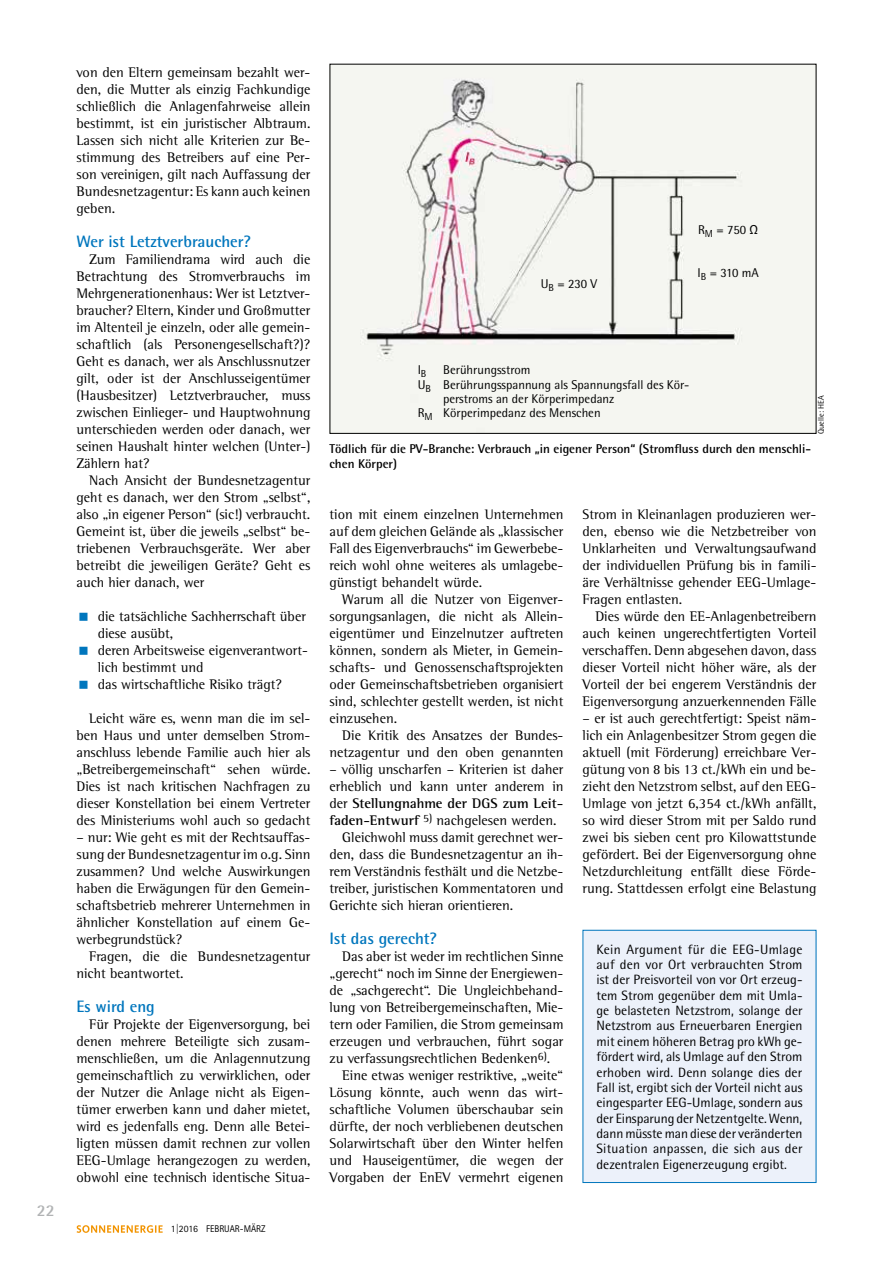
<style>
.page{position:relative;width:893px;height:1263px;background:#fff}
.page>*{position:absolute;margin:0;border:0;box-sizing:border-box;transform-origin:0 0}
.t1{font:700 16.5px "Rotis Semi Sans Std";color:#0076bd}
.t2{font:700 16.5px "Rotis Semi Sans Std";color:#b1b3b4}
.t3{font:14.25px/17px "Rotis Semi Serif Std";color:#000;text-align:justify}
.t4{font:700 14.25px "Rotis Semi Serif Std";color:#000}
.t5{font:13.5px/15.5px "Rotis Semi Sans Std";color:#000;text-align:justify}
.t6{font:12.75px "Rotis Semi Sans Std";color:#000}
.t7{font:700 12.75px/15px "Rotis Semi Sans Std";color:#000}
.t8{font:9.75px "Rotis Sans Serif Std";color:#000}
.t9{font:8.25px "Rotis Semi Sans Std";color:#000}
.s1{font-weight:400}
.s2{font-weight:700}
</style>
<div class="page">
<svg style="left:77px;top:1225px;width:86px;height:8px"></svg>
<div style="left:583px;top:930px;width:233px;height:252px;background:#ecf1fa"></div>
<div style="left:583px;top:930px;width:233px;height:253px;border:1px solid #0076bd"></div>
<img style="left:332px;top:66px;width:482px;height:366px">
<p class="t2" style="left:37px;top:1200px;width:19px">22</p>
<p class="t3" style="left:77px;top:63px;width:235px">von den Eltern gemeinsam bezahlt wer&shy;den, die Mutter als einzig Fachkundige schließlich die Anlagenfahrweise allein bestimmt, ist ein juristischer Albtraum.<br>Lassen sich nicht alle Kriterien zur Be&shy;stimmung des Betreibers auf eine Per&shy;son vereinigen, gilt nach Auffassung der Bundesnetzagentur: Es kann auch keinen geben.</p>
<p class="t1" style="left:77px;top:231px;width:176px">Wer ist Letztverbraucher?</p>
<p class="t3" style="left:77px;top:250px;width:235px;text-indent:13px">Zum Familiendrama wird auch die Betrachtung des Stromverbrauchs im Mehrgenerationenhaus: Wer ist Letztver&shy;braucher? Eltern, Kinder und Großmutter im Altenteil je einzeln, oder alle gemein&shy;schaftlich (als Personengesellschaft?)?<br>Geht es danach, wer als Anschlussnutzer gilt, oder ist der Anschlusseigentümer (Hausbesitzer) Letztverbraucher, muss zwischen Einlieger- und Hauptwohnung unterschieden werden oder danach, wer seinen Haushalt hinter welchen (Unter-)<br>Zählern hat?</p>
<p class="t3" style="left:77px;top:472px;width:235px;text-indent:13px">Nach Ansicht der Bundesnetzagentur geht es danach, wer den Strom „selbst“, also „in eigener Person“ (sic!) verbraucht.<br>Gemeint ist, über die jeweils „selbst“ be&shy;triebenen Verbrauchsgeräte. Wer aber betreibt die jeweiligen Geräte? Geht es auch hier danach, wer</p>
<p class="t3" style="left:98px;top:608px;width:212px;text-align:left">die tatsächliche Sachherrschaft über diese ausübt,<br>deren Arbeitsweise eigenverantwort&shy;lich bestimmt und<br>das wirtschaftliche Risiko trägt?</p>
<p class="t3" style="left:77px;top:710px;width:235px;text-indent:13px">Leicht wäre es, wenn man die im sel&shy;ben Haus und unter demselben Strom&shy;anschluss lebende Familie auch hier als „Betreibergemeinschaft“ sehen würde.<br>Dies ist nach kritischen Nachfragen zu dieser Konstellation bei einem Vertreter des Ministeriums wohl auch so gedacht</p>
<p class="t3" style="left:77px;top:829px;width:235px">– nur: Wie geht es mit der Rechtsauffas&shy;sung der Bundesnetzagentur im o.g. Sinn zusammen? Und welche Auswirkungen haben die Erwägungen für den Gemein&shy;schaftsbetrieb mehrerer Unternehmen in ähnlicher Konstellation auf einem Ge&shy;werbegrundstück?</p>
<p class="t3" style="left:77px;top:948px;width:235px;text-indent:13px">Fragen, die die Bundesnetzagentur nicht beantwortet.</p>
<p class="t1" style="left:77px;top:996px;width:80px">Es wird eng</p>
<p class="t3" style="left:77px;top:1016px;width:235px;text-indent:13px">Für Projekte der Eigenversorgung, bei denen mehrere Beteiligte sich zusam&shy;menschließen, um die Anlagennutzung gemeinschaftlich zu verwirklichen, oder der Nutzer die Anlage nicht als Eigen&shy;tümer erwerben kann und daher mietet, wird es jedenfalls eng. Denn alle Betei&shy;ligten müssen damit rechnen zur vollen EEG-Umlage herangezogen zu werden, obwohl eine technisch identische Situa-</p>
<p class="t8" style="left:171px;top:1223px;width:96px">1|2016 FEBRUAR-MÄRZ</p>
<p class="t6" style="left:541px;top:276px;width:58px">U<sub>B</sub> = 230 V</p>
<p class="t6" style="left:698px;top:222px;width:61px">R<sub>M</sub> = 750 Ω</p>
<p class="t6" style="left:698px;top:265px;width:63px">I<sub>B</sub> = 310 mA</p>
<p class="t6" style="left:418px;top:362px;width:10px">I<sub>B</sub></p>
<p class="t6" style="left:443px;top:362px;width:89px">Berührungsstrom</p>
<p class="t6" style="left:418px;top:377px;width:273px">U<sub>B</sub> Berührungsspannung als Spannungsfall des Kör-</p>
<p class="t6" style="left:443px;top:391px;width:173px">perstroms an der Körperimpedanz</p>
<p class="t6" style="left:418px;top:405px;width:184px">R<sub>M</sub> Körperimpedanz des Menschen</p>
<p class="t9" style="left:816px;top:434px;width:40px;rotate:-90deg">Quelle: HEA</p>
<p class="t7" style="left:330px;top:441px;width:483px">Tödlich für die PV-Branche: Verbrauch „in eigener Person“ (Stromfluss durch den menschli&shy;chen Körper)</p>
<p class="t3" style="left:330px;top:505px;width:235px">tion mit einem einzelnen Unternehmen auf dem gleichen Gelände als „klassischer Fall des Eigenverbrauchs“ im Gewerbebe&shy;reich wohl ohne weiteres als umlagebe&shy;günstigt behandelt würde.</p>
<p class="t3" style="left:330px;top:591px;width:235px;text-indent:13px">Warum all die Nutzer von Eigenver&shy;sorgungsanlagen, die nicht als Allein&shy;eigentümer und Einzelnutzer auftreten können, sondern als Mieter, in Gemein&shy;schafts- und Genossenschaftsprojekten oder Gemeinschaftsbetrieben organisiert sind, schlechter gestellt werden, ist nicht einzusehen.</p>
<p class="t3" style="left:330px;top:727px;width:235px;text-align:right">Die Kritik des Ansatzes der Bundes&shy;netzagentur und den oben genannten</p>
<p class="t3" style="left:330px;top:761px;width:235px">– völlig unscharfen – Kriterien ist daher</p>
<p class="t3" style="left:330px;top:778px;width:235px">erheblich und kann unter anderem in</p>
<p class="t4" style="left:330px;top:795px;width:235px"><span class="s1">der</span> Stellungnahme der DGS zum Leit-</p>
<p class="t3" style="left:330px;top:812px;width:228px"><span class="s2">faden-Entwurf</span> <sup>5)</sup> nachgelesen werden.</p>
<p class="t3" style="left:342px;top:829px;width:223px">Gleichwohl muss damit gerechnet wer-</p>
<p class="t3" style="left:330px;top:846px;width:235px">den, dass die Bundesnetzagentur an ih-</p>
<p class="t3" style="left:330px;top:863px;width:235px">rem Verständnis festhält und die Netzbe-</p>
<p class="t3" style="left:330px;top:880px;width:235px">treiber, juristischen Kommentatoren und</p>
<p class="t3" style="left:330px;top:897px;width:185px">Gerichte sich hieran orientieren.</p>
<p class="t1" style="left:330px;top:928px;width:109px">Ist das gerecht?</p>
<p class="t3" style="left:342px;top:948px;width:223px">Das aber ist weder im rechtlichen Sinne</p>
<p class="t3" style="left:330px;top:965px;width:235px">„gerecht“ noch im Sinne der Energiewen-</p>
<p class="t3" style="left:330px;top:982px;width:235px">de „sachgerecht“. Die Ungleichbehand-</p>
<p class="t3" style="left:330px;top:999px;width:235px">lung von Betreibergemeinschaften, Mie-</p>
<p class="t3" style="left:330px;top:1016px;width:235px">tern oder Familien, die Strom gemeinsam</p>
<p class="t3" style="left:330px;top:1033px;width:235px">erzeugen und verbrauchen, führt sogar</p>
<p class="t3" style="left:330px;top:1050px;width:222px">zu verfassungsrechtlichen Bedenken<sup>6)</sup>.</p>
<p class="t3" style="left:342px;top:1067px;width:223px">Eine etwas weniger restriktive, „weite“</p>
<p class="t3" style="left:330px;top:1084px;width:235px">Lösung könnte, auch wenn das wirt-</p>
<p class="t3" style="left:330px;top:1101px;width:235px">schaftliche Volumen überschaubar sein</p>
<p class="t3" style="left:330px;top:1118px;width:235px">dürfte, der noch verbliebenen deutschen</p>
<p class="t3" style="left:330px;top:1135px;width:235px">Solarwirtschaft über den Winter helfen</p>
<p class="t3" style="left:330px;top:1152px;width:235px">und Hauseigentümer, die wegen der</p>
<p class="t3" style="left:330px;top:1169px;width:235px">Vorgaben der EnEV vermehrt eigenen</p>
<p class="t3" style="left:583px;top:505px;width:235px">Strom in Kleinanlagen produzieren wer&shy;den, ebenso wie die Netzbetreiber von Unklarheiten und Verwaltungsaufwand der individuellen Prüfung bis in famili&shy;äre Verhältnisse gehender EEG-Umlage-Fragen entlasten.</p>
<p class="t3" style="left:583px;top:608px;width:235px;text-indent:13px">Dies würde den EE-Anlagenbetreibern auch keinen ungerechtfertigten Vorteil verschaffen. Denn abgesehen davon, dass dieser Vorteil nicht höher wäre, als der Vorteil der bei engerem Verständnis der Eigenversorgung anzuerkennenden Fälle</p>
<p class="t3" style="left:583px;top:710px;width:235px">– er ist auch gerechtfertigt: Speist näm&shy;lich ein Anlagenbesitzer Strom gegen die aktuell (mit Förderung) erreichbare Ver&shy;gütung von 8 bis 13 ct./kWh ein und be&shy;zieht den Netzstrom selbst, auf den EEG-Umlage von jetzt 6,354 ct./kWh anfällt, so wird dieser Strom mit per Saldo rund zwei bis sieben cent pro Kilowattstunde gefördert. Bei der Eigenversorgung ohne Netzdurchleitung entfällt diese Förde&shy;rung. Stattdessen erfolgt eine Belastung</p>
<p class="t5" style="left:596px;top:941px;width:208px">Kein Argument für die EEG-Umlage auf den vor Ort verbrauchten Strom ist der Preisvorteil von vor Ort erzeug&shy;tem Strom gegenüber dem mit Umla&shy;ge belasteten Netzstrom, solange der Netzstrom aus Erneuerbaren Energien mit einem höheren Betrag pro kWh ge&shy;fördert wird, als Umlage auf den Strom erhoben wird. Denn solange dies der Fall ist, ergibt sich der Vorteil nicht aus eingesparter EEG-Umlage, sondern aus der Einsparung der Netzentgelte. Wenn, dann müsste man diese der veränderten Situation anpassen, die sich aus der dezentralen Eigenerzeugung ergibt.</p>
</div>
